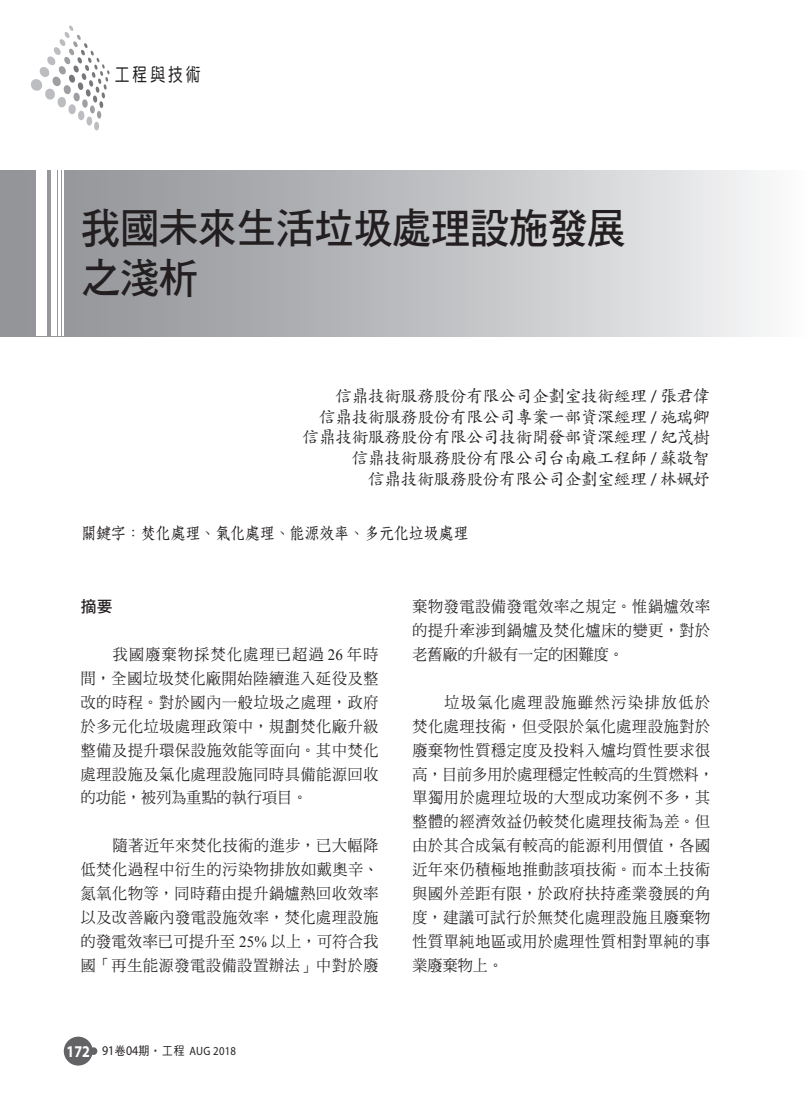
<style>
.page{position:relative;width:808px;height:1106px;background:#fff}
.page>*{position:absolute;margin:0;border:0;box-sizing:border-box;transform-origin:0 0}
.大標{font:42px "DF Hei Std W7";letter-spacing:-.025em;color:#231f20;scale:.95 1}
.t1{font:18.6px "DF Yuan Std W5";letter-spacing:.2em;color:#231f20;scale:.8 1}
.作者{font:17.25px "DF Kai Shu Std W5";letter-spacing:-.05em;color:#231f20}
.關鍵字{font:16.5px "DF Fang Song Std W6";letter-spacing:-.05em;color:#231f20;scale:.95 1}
.內文{font:15.75px/23.9px "DF Ming Std W5";letter-spacing:.05em;color:#231f20;text-align:justify;scale:.95 1}
.標_一{font:15.75px "DF Hei Std W7";color:#231f20}
.頁碼{font:12px "Myriad Pro";letter-spacing:.025em;color:#231f20;scale:.9 1}
.s1{font-family:"Myriad Pro"}
.s2{font-family:"Times New Roman"}
.s3{font-weight:700;font-size:16.5px;color:#fff}
.s4{font-size:13.35px}
.s5{font-family:"DF Hei Std W5"}
</style>
<div class="page">
<svg style="left:31px;top:25px;width:79px;height:106px"></svg>
<div style="left:64px;top:1036px;width:29px;height:29px;background:#636366;border-radius:50%"></div>
<div style="left:90px;top:1047px;width:7px;height:7px;background:#636366;border-radius:50%"></div>
<div style="left:0;top:170px;width:808px;height:166px;background:linear-gradient(to right,#8c8d91,#f3f4f5)"></div>
<div style="left:37px;top:170px;width:10px;height:166px;background:#fff"></div>
<div style="left:51px;top:170px;width:5px;height:166px;background:#fff"></div>
<hr style="left:58px;top:170px;width:3px;height:166px;background:#fff">
<hr style="left:63px;top:170px;width:1px;height:166px;background:#fff">
<p class="t1" style="left:115px;top:64px;width:109px">工程與技術</p>
<p class="大標" style="left:81px;top:205px;width:576px">我國未來生活垃圾處理設施發展</p>
<p class="大標" style="left:81px;top:256px;width:125px">之淺析</p>
<p class="作者" style="left:335px;top:386px;width:377px">信鼎技術服務股份有限公司企劃室技術經理 <span class="s1">/</span> 張君偉</p>
<p class="作者" style="left:319px;top:407px;width:393px">信鼎技術服務股份有限公司專案一部資深經理 <span class="s1">/</span> 施瑞卿</p>
<p class="作者" style="left:302px;top:428px;width:409px">信鼎技術服務股份有限公司技術開發部資深經理 <span class="s1">/</span> 紀茂樹</p>
<p class="作者" style="left:351px;top:448px;width:360px">信鼎技術服務股份有限公司台南廠工程師 <span class="s1">/</span> 蘇敬智</p>
<p class="作者" style="left:368px;top:469px;width:344px">信鼎技術服務股份有限公司企劃室經理 <span class="s1">/</span> 林姵妤</p>
<p class="關鍵字" style="left:81px;top:524px;width:410px">關鍵字：焚化處理、氣化處理、能源效率、多元化垃圾處理</p>
<p class="標_一" style="left:81px;top:598px;width:33px">摘要</p>
<p class="內文" style="left:81px;top:642px;width:315px;text-indent:32px">我國廢棄物採焚化處理已超過 <span class="s2">26</span> 年時間，全國垃圾焚化廠開始陸續進入延役及整改的時程。對於國內一般垃圾之處理，政府於多元化垃圾處理政策中，規劃焚化廠升級整備及提升環保設施效能等面向。其中焚化處理設施及氣化處理設施同時具備能源回收的功能，被列為重點的執行項目。</p>
<p class="內文" style="left:81px;top:833px;width:315px;text-indent:32px">隨著近年來焚化技術的進步，已大幅降低焚化過程中衍生的污染物排放如戴奧辛、氮氧化物等，同時藉由提升鍋爐熱回收效率以及改善廠內發電設施效率，焚化處理設施的發電效率已可提升至 <span class="s2">25%</span> 以上，可符合我國「再生能源發電設備設置辦法」中對於廢</p>
<p class="頁碼" style="left:67px;top:1043px;width:190px"><span class="s3">172</span> <span class="s4">91</span><span class="s5">卷</span><span class="s4">04</span><span class="s5">期‧工程</span> AUG 2018</p>
<p class="內文" style="left:412px;top:594px;width:315px">棄物發電設備發電效率之規定。惟鍋爐效率的提升牽涉到鍋爐及焚化爐床的變更，對於老舊廠的升級有一定的困難度。</p>
<p class="內文" style="left:412px;top:690px;width:319px;text-align:left;text-indent:32px">垃圾氣化處理設施雖然污染排放低於焚化處理技術，但受限於氣化處理設施對於廢棄物性質穩定度及投料入爐均質性要求很高，目前多用於處理穩定性較高的生質燃料，單獨用於處理垃圾的大型成功案例不多，其整體的經濟效益仍較焚化處理技術為差。但由於其合成氣有較高的能源利用價值，各國近年來仍積極地推動該項技術。而本土技術與國外差距有限，於政府扶持產業發展的角度，建議可試行於無焚化處理設施且廢棄物性質單純地區或用於處理性質相對單純的事業廢棄物上。</p>
</div>
